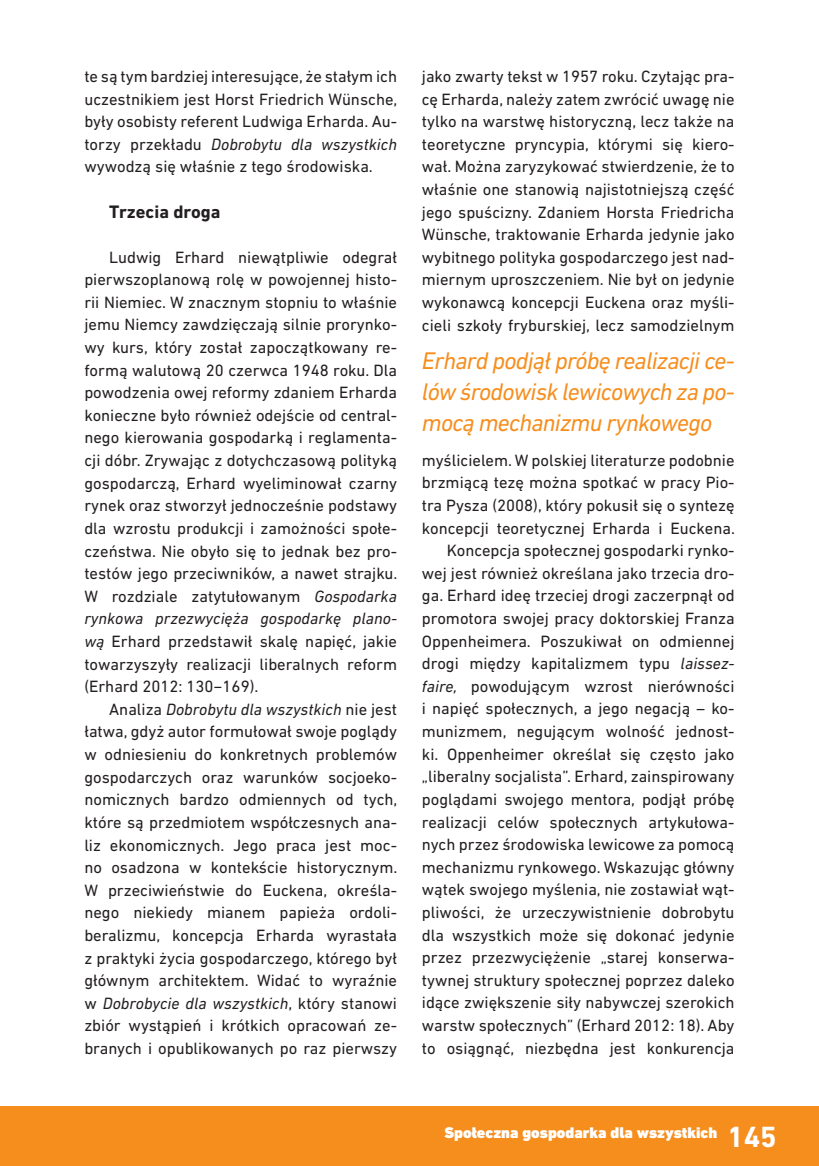
<style>
.page{position:relative;width:819px;height:1166px;background:#fff}
.page>*{position:absolute;margin:0;border:0;box-sizing:border-box;transform-origin:0 0}
.t1{font:700 29.75px "DIN Next LT Pro";color:#fff}
.t2{font:italic 24.5px/30.6px "DIN Next LT Pro";letter-spacing:-.03em;color:#f68e1e;text-align:justify}
.t3{font:700 18.38px "DIN Next LT Pro";color:#231f20}
.t4{font:16.62px/22.6px "DIN Next LT Pro";color:#231f20;text-align:justify}
.t5{font:900 15.75px "DIN Next LT Pro";color:#fff}
.s1{font-style:italic}
</style>
<div class="page">
<div style="left:0;top:1106px;width:819px;height:60px;background:#f68e1e"></div>
<p class="t4" style="left:84px;top:65px;width:314px">te są tym bardziej interesujące, że stałym ich uczestnikiem jest Horst Friedrich Wünsche, były osobisty referent Ludwiga Erharda. Au&shy;torzy przekładu <span class="s1">Dobrobytu dla wszystkich </span>wywodzą się właśnie z tego środowiska.</p>
<p class="t3" style="left:109px;top:201px;width:113px">Trzecia droga</p>
<p class="t4" style="left:84px;top:245px;width:314px;text-indent:25px">Ludwig Erhard niewątpliwie odegrał pierwszoplanową rolę w powojennej histo&shy;rii Niemiec. W znacznym stopniu to właśnie jemu Niemcy zawdzięczają silnie prorynko&shy;wy kurs, który został zapoczątkowany re&shy;formą walutową 20 czerwca 1948 roku. Dla powodzenia owej reformy zdaniem Erharda konieczne było również odejście od central&shy;nego kierowania gospodarką i reglamenta&shy;cji dóbr. Zrywając z dotychczasową polityką gospodarczą, Erhard wyeliminował czarny rynek oraz stworzył jednocześnie podstawy dla wzrostu produkcji i zamożności społe&shy;czeństwa. Nie obyło się to jednak bez pro&shy;testów jego przeciwników, a nawet strajku.<br>W rozdziale zatytułowanym <span class="s1">Gospodarka rynkowa przezwycięża gospodarkę plano&shy;wą</span> Erhard przedstawił skalę napięć, jakie towarzyszyły realizacji liberalnych reform (Erhard 2012: 130−169).</p>
<p class="t4" style="left:84px;top:698px;width:314px;text-indent:25px">Analiza <span class="s1">Dobrobytu dla wszystkich</span> nie jest łatwa, gdyż autor formułował swoje poglądy w odniesieniu do konkretnych problemów gospodarczych oraz warunków socjoeko&shy;nomicznych bardzo odmiennych od tych, które są przedmiotem współczesnych ana&shy;liz ekonomicznych. Jego praca jest moc&shy;no osadzona w kontekście historycznym.<br>W przeciwieństwie do Euckena, określa&shy;nego niekiedy mianem papieża ordoli&shy;beralizmu, koncepcja Erharda wyrastała z praktyki życia gospodarczego, którego był głównym architektem. Widać to wyraźnie w <span class="s1">Dobrobycie dla wszystkich</span>, który stanowi zbiór wystąpień i krótkich opracowań ze&shy;branych i opublikowanych po raz pierwszy</p>
<p class="t4" style="left:422px;top:65px;width:314px">jako zwarty tekst w 1957 roku. Czytając pra&shy;cę Erharda, należy zatem zwrócić uwagę nie tylko na warstwę historyczną, lecz także na teoretyczne pryncypia, którymi się kiero&shy;wał. Można zaryzykować stwierdzenie, że to właśnie one stanowią najistotniejszą część jego spuścizny. Zdaniem Horsta Friedricha Wünsche, traktowanie Erharda jedynie jako wybitnego polityka gospodarczego jest nad&shy;miernym uproszczeniem. Nie był on jedynie wykonawcą koncepcji Euckena oraz myśli&shy;cieli szkoły fryburskiej, lecz samodzielnym</p>
<h2 class="t2" style="left:422px;top:345px;width:314px">Erhard podjął próbę realizacji ce&shy;lów środowisk lewicowych za po&shy;mocą mechanizmu rynkowego</h2>
<p class="t4" style="left:422px;top:448px;width:314px;text-align:right">myślicielem. W polskiej literaturze podobnie brzmiącą tezę można spotkać w pracy Pio&shy;tra Pysza (2008), który pokusił się o syntezę koncepcji teoretycznej Erharda i Euckena.<br>Koncepcja społecznej gospodarki rynko&shy;wej jest również określana jako trzecia dro&shy;ga. Erhard ideę trzeciej drogi zaczerpnął od promotora swojej pracy doktorskiej Franza Oppenheimera. Poszukiwał on odmiennej drogi między kapitalizmem typu <span class="s1">laissez&shy;faire,</span> powodującym wzrost nierówności i napięć społecznych, a jego negacją – ko&shy;munizmem, negującym wolność jednost&shy;ki. Oppenheimer określał się często jako „liberalny socjalista”. Erhard, zainspirowany poglądami swojego mentora, podjął próbę realizacji celów społecznych artykułowa&shy;nych przez środowiska lewicowe za pomocą mechanizmu rynkowego. Wskazując główny wątek swojego myślenia, nie zostawiał wąt&shy;pliwości, że urzeczywistnienie dobrobytu dla wszystkich może się dokonać jedynie przez przezwyciężenie „starej konserwa&shy;tywnej struktury społecznej poprzez daleko idące zwiększenie siły nabywczej szerokich warstw społecznych” (Erhard 2012: 18). Aby to osiągnąć, niezbędna jest konkurencja</p>
<p class="t5" style="left:444px;top:1123px;width:274px">Społeczna gospodarka dla wszystkich</p>
<h1 class="t1" style="left:727px;top:1120px;width:51px">145</h1>
</div>
